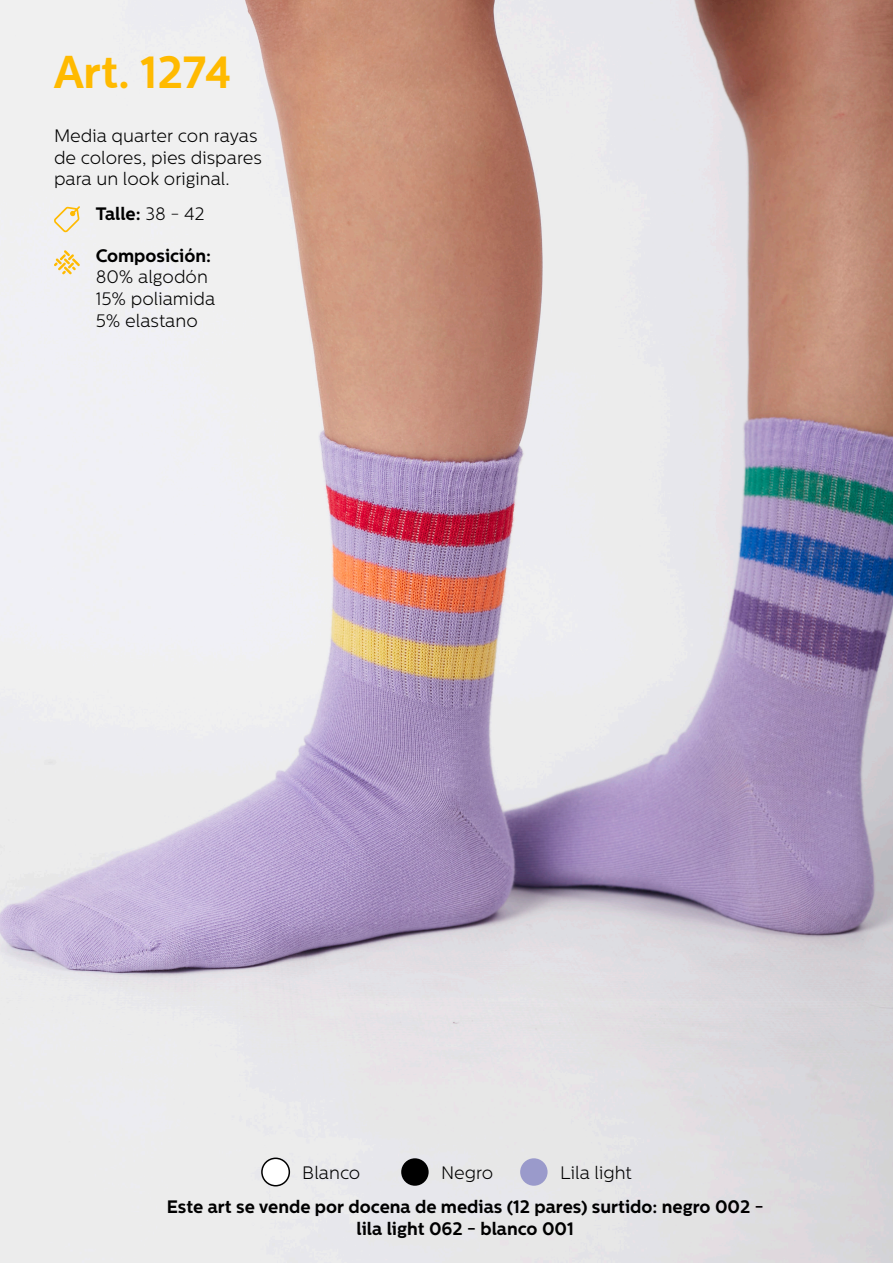
<style>
.page{position:relative;width:893px;height:1263px;background:#fff}
.page>*{position:absolute;margin:0;border:0;box-sizing:border-box;transform-origin:0 0}
.t1{font:700 45px "Centrale Sans";color:#ffba00}
.t2{font:300 18px/21.6px "Centrale Sans";color:#000}
.t3{font:700 18px "Centrale Sans";color:#000}
.s1{font-weight:300}
</style>
<div class="page">
<img style="left:0;top:0;width:893px;height:1263px">
<svg style="left:54px;top:206px;width:26px;height:26px"></svg>
<svg style="left:54px;top:250px;width:26px;height:24px"></svg>
<div style="left:262px;top:1158px;width:27px;height:28px;background:#fff;border-radius:50%"></div>
<div style="left:261px;top:1157px;width:29px;height:29px;border:2px solid #000;border-radius:50%"></div>
<div style="left:401px;top:1158px;width:28px;height:28px;background:#000;border-radius:50%"></div>
<div style="left:520px;top:1158px;width:28px;height:28px;background:#9a9acb;border-radius:50%"></div>
<p class="t1" style="left:54px;top:45px;width:179px">Art. 1274</p>
<p class="t2" style="left:54px;top:125px;width:209px">Media quarter con rayas de colores, pies dispares para un look original.</p>
<p class="t3" style="left:96px;top:203px;width:111px">Talle: <span class="s1">38 - 42</span></p>
<p class="t3" style="left:96px;top:245px;width:117px">Composición:</p>
<p class="t2" style="left:96px;top:266px;width:114px">80% algodón</p>
<p class="t2" style="left:96px;top:288px;width:121px">15% poliamida</p>
<p class="t2" style="left:96px;top:309px;width:104px">5% elastano</p>
<p class="t2" style="left:302px;top:1161px;width:60px">Blanco</p>
<p class="t2" style="left:441px;top:1161px;width:54px">Negro</p>
<p class="t2" style="left:560px;top:1161px;width:73px">Lila light</p>
<p class="t3" style="left:167px;top:1196px;width:598px">Este art se vende por docena de medias (12 pares) surtido: negro 002 -</p>
<p class="t3" style="left:357px;top:1217px;width:219px">lila light 062 - blanco 001</p>
</div>
